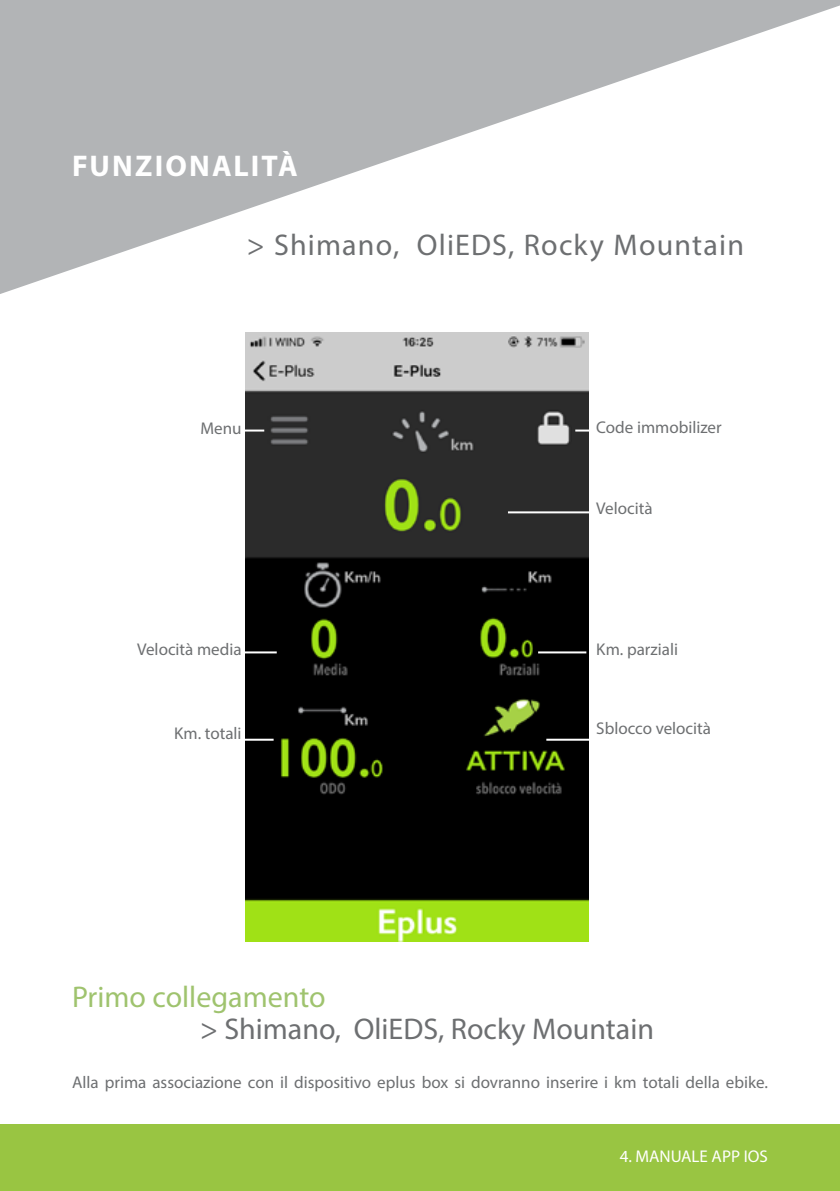
<style>
.page{position:relative;width:840px;height:1191px;background:#fff}
.page>*{position:absolute;margin:0;border:0;box-sizing:border-box;transform-origin:0 0}
.t1{font:30px "Myriad Pro";letter-spacing:.025em;color:#6d6f71}
.t2{font:30px "Myriad Pro";color:#6d6f71}
.t3{font:30px "Myriad Pro";color:#9fc36e}
.t4{font:700 30px "Myriad Pro";letter-spacing:.065em;color:#fff}
.t5{font:17px "Myriad Pro";color:#6d6f71}
.t6{font:17px "Myriad Pro";color:#fff}
</style>
<div class="page">
<div style="left:0;top:1124px;width:839px;height:67px;background:#99c542"></div>
<svg style="left:0;top:0;width:839px;height:294px;fill:#b2b4b6"></svg>
<img style="left:246px;top:332px;width:342px;height:609px">
<hr style="left:507px;top:511px;width:84px;height:2px;background:#fff">
<hr style="left:575px;top:429px;width:31px;height:2px;background:#fff">
<hr style="left:538px;top:651px;width:48px;height:2px;background:#fff">
<hr style="left:546px;top:738px;width:48px;height:2px;background:#fff">
<hr style="left:225px;top:738px;width:48px;height:2px;background:#fff">
<hr style="left:228px;top:651px;width:48px;height:2px;background:#fff">
<hr style="left:216px;top:429px;width:48px;height:2px;background:#fff">
<h1 class="t4" style="left:72px;top:146px;width:227px">FUNZIONALITÀ</h1>
<h1 class="t1" style="left:247px;top:226px;width:498px">&gt; Shimano, OliEDS, Rocky Mountain</h1>
<p class="t5" style="left:200px;top:418px;width:43px">Menu</p>
<p class="t5" style="left:596px;top:416px;width:127px">Code immobilizer</p>
<p class="t5" style="left:596px;top:497px;width:58px">Velocità</p>
<p class="t5" style="left:137px;top:639px;width:106px">Velocità media</p>
<p class="t5" style="left:596px;top:639px;width:83px">Km. parziali</p>
<p class="t5" style="left:174px;top:723px;width:69px">Km. totali</p>
<p class="t5" style="left:596px;top:718px;width:116px">Sblocco velocità</p>
<h1 class="t3" style="left:72px;top:978px;width:255px">Primo collegamento</h1>
<h1 class="t2" style="left:200px;top:1010px;width:455px">&gt; Shimano, OliEDS, Rocky Mountain</h1>
<p class="t5" style="left:72px;top:1071px;width:697px">Alla prima associazione con il dispositivo eplus box si dovranno inserire i km totali della ebike.</p>
<p class="t6" style="left:619px;top:1145px;width:150px">4. MANUALE APP IOS</p>
</div>
